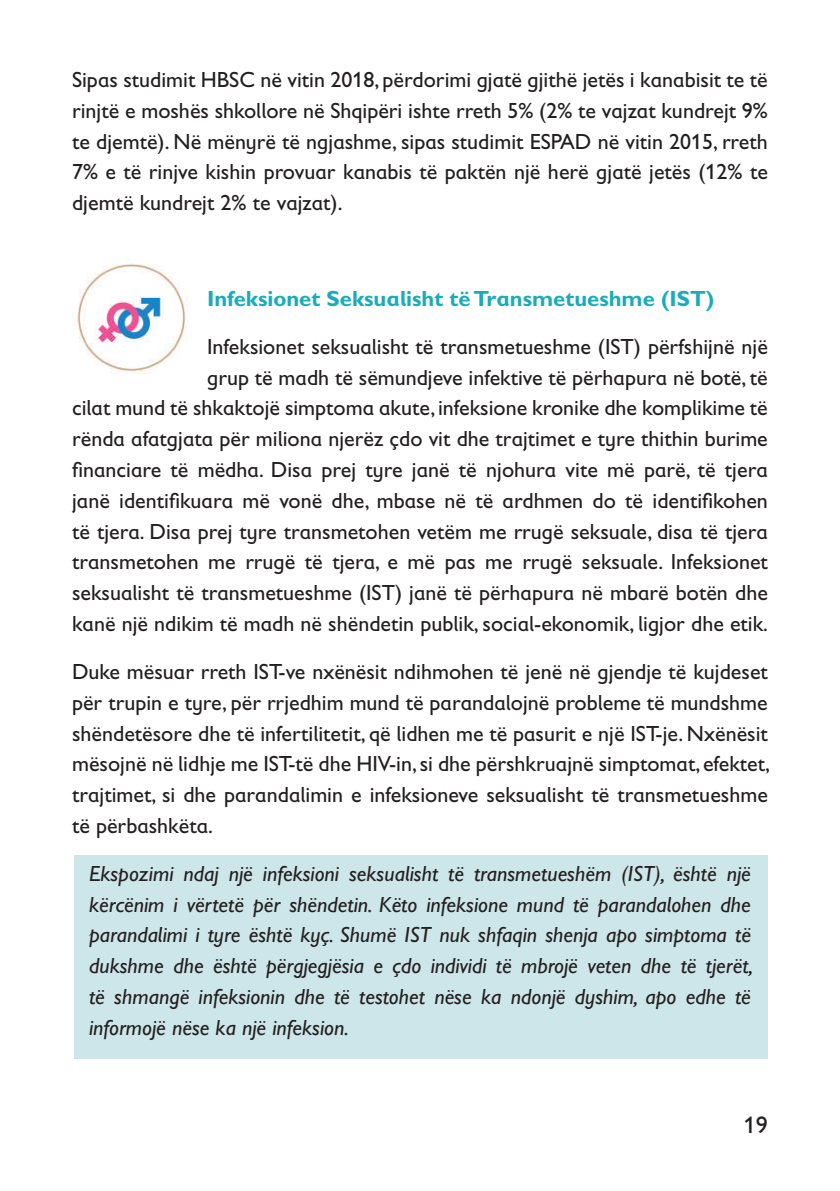
<style>
.page{position:relative;width:840px;height:1191px;background:#fff}
.page>*{position:absolute;margin:0;border:0;box-sizing:border-box;transform-origin:0 0}
.t1{font:24px "Gill Sans Infant Std";color:#231f20}
.t2{font:22px/30.8px "Gill Sans Infant Std";color:#231f20;text-align:justify}
.t3{font:italic 22px/30.8px "Gill Sans Infant Std";color:#231f20;text-align:justify}
.t4{font:700 22px "Gill Sans Infant Std";color:#19adba}
</style>
<div class="page">
<div style="left:74px;top:855px;width:693px;height:203px;background:#cde6ea"></div>
<img style="left:77px;top:263px;width:111px;height:111px">
<p class="t2" style="left:72px;top:64px;width:697px">Sipas studimit HBSC në vitin 2018, përdorimi gjatë gjithë jetës i kanabisit te të rinjtë e moshës shkollore në Shqipëri ishte rreth 5% (2% te vajzat kundrejt 9% te djemtë). Në mënyrë të ngjashme, sipas studimit ESPAD në vitin 2015, rreth 7% e të rinjve kishin provuar kanabis të paktën një herë gjatë jetës (12% te djemtë kundrejt 2% te vajzat).</p>
<p class="t4" style="left:207px;top:285px;width:508px">Infeksionet Seksualisht të Transmetueshme (IST)</p>
<p class="t2" style="left:72px;top:331px;width:697px;text-align:right">Infeksionet seksualisht të transmetueshme (IST) përfshijnë një<br>grup të madh të sëmundjeve infektive të përhapura në botë, të<br>cilat mund të shkaktojë simptoma akute, infeksione kronike dhe komplikime të rënda afatgjata për miliona njerëz çdo vit dhe trajtimet e tyre thithin burime financiare të mëdha. Disa prej tyre janë të njohura vite më parë, të tjera janë identifikuara më vonë dhe, mbase në të ardhmen do të identifikohen të tjera. Disa prej tyre transmetohen vetëm me rrugë seksuale, disa të tjera transmetohen me rrugë të tjera, e më pas me rrugë seksuale. Infeksionet seksualisht të transmetueshme (IST) janë të përhapura në mbarë botën dhe kanë një ndikim të madh në shëndetin publik, social-ekonomik, ligjor dhe etik.</p>
<p class="t2" style="left:72px;top:656px;width:699px">Duke mësuar rreth IST-ve nxënësit ndihmohen të jenë në gjendje të kujdeset për trupin e tyre, për rrjedhim mund të parandalojnë probleme të mundshme shëndetësore dhe të infertilitetit, që lidhen me të pasurit e një IST-je. Nxënësit mësojnë në lidhje me IST-të dhe HIV-in, si dhe përshkruajnë simptomat, efektet, trajtimet, si dhe parandalimin e infeksioneve seksualisht të transmetueshme të përbashkëta.</p>
<p class="t3" style="left:89px;top:858px;width:665px">Ekspozimi ndaj një infeksioni seksualisht të transmetueshëm (IST), është një kërcënim i vërtetë për shëndetin. Këto infeksione mund të parandalohen dhe parandalimi i tyre është kyç. Shumë IST nuk shfaqin shenja apo simptoma të dukshme dhe është përgjegjësia e çdo individi të mbrojë veten dhe të tjerët, të shmangë infeksionin dhe të testohet nëse ka ndonjë dyshim, apo edhe të informojë nëse ka një infeksion.</p>
<p class="t1" style="left:743px;top:1111px;width:25px">19</p>
</div>
